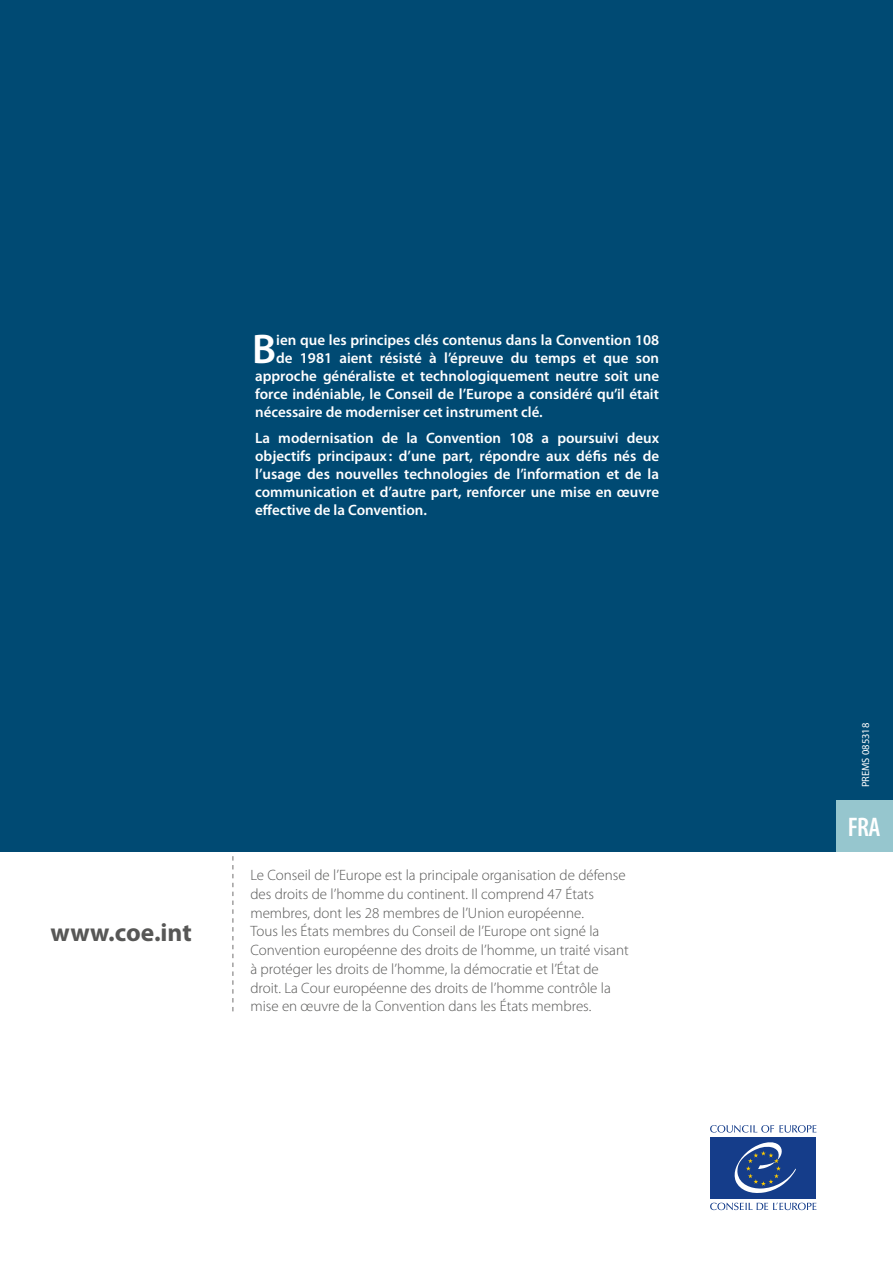
<style>
.page{position:relative;width:893px;height:1263px;background:#fff}
.page>*{position:absolute;margin:0;border:0;box-sizing:border-box;transform-origin:0 0}
.t1{font:600 41.7px "Myriad Pro";color:#fff}
.t2{font:600 condensed 27px "Myriad Pro";color:#fff}
.t3{font:700 25.5px "Myriad Pro";color:#575756}
.t4{font:600 15px/18px "Myriad Pro";color:#fff;text-align:justify}
.t5{font:300 15px/18.8px "Myriad Pro";color:#575756}
.t6{font:10.5px "Myriad Pro";color:#fff}
</style>
<div class="page">
<div style="left:0;top:0;width:893px;height:852px;background:#004a73"></div>
<svg style="left:710px;top:1125px;width:106px;height:7px"></svg>
<svg style="left:710px;top:1202px;width:106px;height:8px"></svg>
<div style="left:711px;top:1137px;width:105px;height:61px;background:#153d8a"></div>
<svg style="left:734px;top:1142px;width:62px;height:51px"></svg>
<svg style="left:233px;top:856px;width:1px;height:155px"></svg>
<div style="left:836px;top:800px;width:56px;height:52px;background:#96c6ce"></div>
<h1 class="t1" style="left:252px;top:322px;width:26px">B</h1>
<p class="t4" style="left:276px;top:330px;width:384px">ien que les principes clés contenus dans la Convention 108</p>
<p class="t4" style="left:276px;top:348px;width:384px">de 1981 aient résisté à l’épreuve du temps et que son</p>
<p class="t4" style="left:255px;top:366px;width:405px">approche généraliste et technologiquement neutre soit une</p>
<p class="t4" style="left:255px;top:384px;width:405px">force indéniable, le Conseil de l’Europe a considéré qu’il était</p>
<p class="t4" style="left:255px;top:402px;width:289px">nécessaire de moderniser cet instrument clé.</p>
<p class="t4" style="left:255px;top:429px;width:405px">La modernisation de la Convention 108 a poursuivi deux objectifs principaux : d’une part, répondre aux défis nés de l’usage des nouvelles technologies de l’information et de la communication et d’autre part, renforcer une mise en œuvre effective de la Convention.</p>
<h3 class="t3" style="left:50px;top:916px;width:143px">www.coe.int</h3>
<p class="t5" style="left:250px;top:866px;width:380px">Le Conseil de l’Europe est la principale organisation de défense des droits de l’homme du continent. Il comprend 47 États membres, dont les 28 membres de l’Union européenne.<br>Tous les États membres du Conseil de l’Europe ont signé la Convention européenne des droits de l’homme, un traité visant à protéger les droits de l’homme, la démocratie et l’État de droit. La Cour européenne des droits de l’homme contrôle la mise en œuvre de la Convention dans les États membres.</p>
<p class="t6" style="left:859px;top:787px;width:66px;rotate:-90deg">PREMS 085318</p>
<h2 class="t2" style="left:848px;top:811px;width:34px">FRA</h2>
</div>
